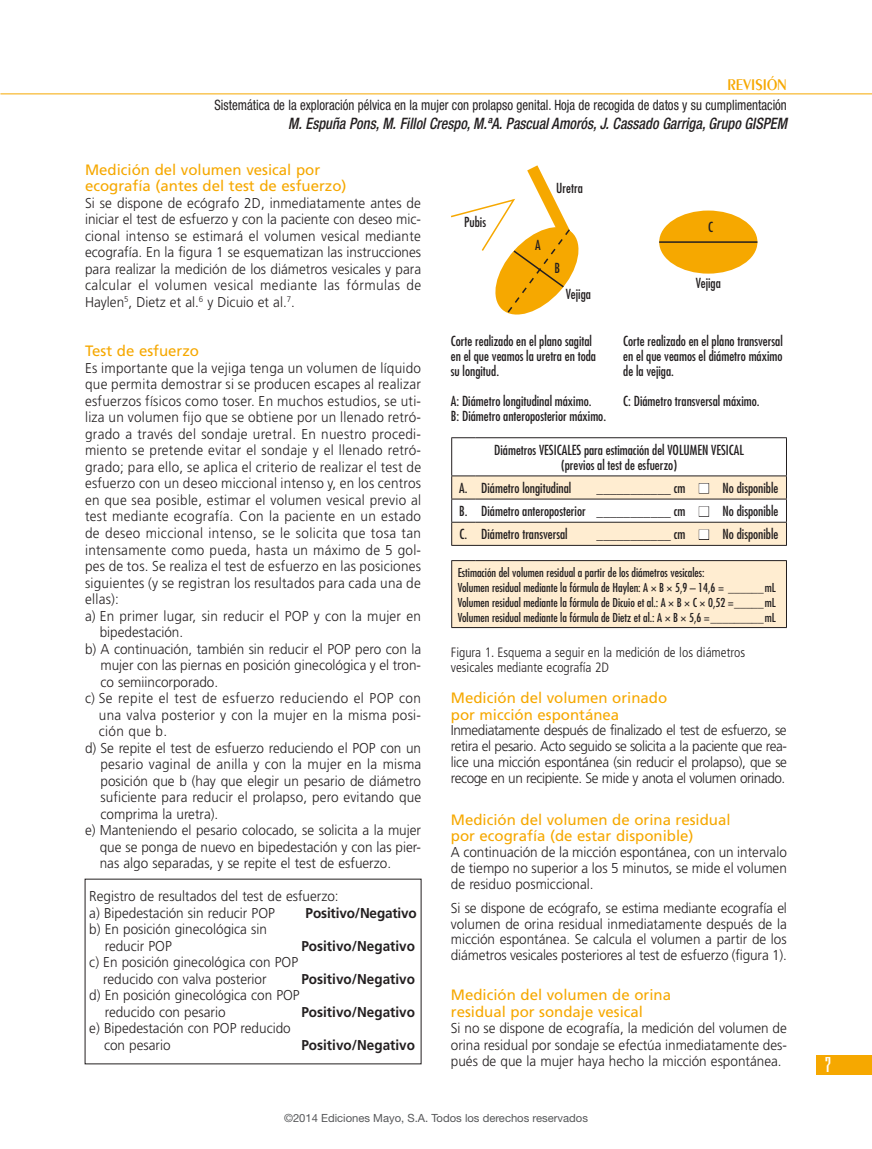
<style>
.page{position:relative;width:872px;height:1149px;background:#fff}
.page>*{position:absolute;margin:0;border:0;box-sizing:border-box;transform-origin:0 0}
.t1{font:700 condensed 18px "Briem Akademi Std";color:#fff}
.t2{font:600 16.5px "Peignot LT Std";color:#f6a800;scale:.9 1}
.t3{font:italic 500 condensed 15.75px "Helvetica Neue LT Std";color:#231f20;scale:.9 1}
.t4{font:15px/16.5px "Frutiger LT Std";color:#f6a800}
.t5{font:300 14.25px/16.5px "Frutiger LT Std";letter-spacing:.01em;color:#231f20;text-align:justify;scale:.95 1}
.t6{font:condensed 14.25px "Helvetica Neue LT Std";color:#231f20;scale:.9 1}
.t7{font:700 14.25px "Frutiger LT Std";color:#231f20;scale:.95 1}
.t8{font:300 14.25px "Frutiger LT Std";letter-spacing:.03em;color:#231f20;scale:.95 1}
.t9{font:condensed 13.5px/15px "Futura Std";color:#231f20}
.t10{font:300 condensed 13.5px/15px "Frutiger LT Std";color:#231f20}
.t11{font:condensed 12px/15px "Futura Std";color:#231f20}
.t12{font:11.25px "Helvetica Neue LT Std";color:#57585a}
</style>
<div class="page">
<hr style="left:0;top:94px;width:872px;height:1px;background:#f6a800">
<div style="left:816px;top:1055px;width:56px;height:19px;background:#f6a800"></div>
<div style="left:659px;top:210px;width:98px;height:63px;background:#f6a800;border-radius:50%"></div>
<hr style="left:659px;top:241px;width:98px;height:2px;background:#231f20">
<svg style="left:451px;top:165px;width:128px;height:150px"></svg>
<svg style="left:452px;top:476px;width:334px;height:151px;fill:#ffedd1"></svg>
<svg style="left:451px;top:437px;width:24px;height:1px"></svg>
<hr style="left:451px;top:438px;width:1px;height:37px;background:#231f20">
<hr style="left:475px;top:437px;width:312px;height:1px;background:#231f20">
<hr style="left:786px;top:438px;width:1px;height:37px;background:#231f20">
<hr style="left:475px;top:475px;width:312px;height:1px;background:#231f20">
<hr style="left:475px;top:498px;width:312px;height:1px;background:#231f20">
<svg style="left:451px;top:475px;width:24px;height:70px"></svg>
<hr style="left:475px;top:521px;width:312px;height:1px;background:#231f20">
<svg style="left:786px;top:476px;width:1px;height:69px"></svg>
<hr style="left:451px;top:545px;width:336px;height:1px;background:#231f20">
<svg style="left:451px;top:560px;width:24px;height:1px"></svg>
<hr style="left:451px;top:561px;width:1px;height:66px;background:#231f20">
<hr style="left:475px;top:560px;width:312px;height:1px;background:#231f20">
<hr style="left:786px;top:561px;width:1px;height:66px;background:#231f20">
<hr style="left:451px;top:627px;width:336px;height:1px;background:#231f20">
<p class="t2" style="left:727px;top:75px;width:68px">REVISIÓN</p>
<p class="t6" style="left:214px;top:97px;width:637px">Sistemática de la exploración pélvica en la mujer con prolapso genital. Hoja de recogida de datos y su cumplimentación</p>
<p class="t3" style="left:288px;top:114px;width:555px">M. Espuña Pons, M. Fillol Crespo, M.ªA. Pascual Amorós, J. Cassado Garriga, Grupo GISPEM</p>
<p class="t4" style="left:85px;top:161px;width:263px">Medición del volumen vesical por ecografía (antes del test de esfuerzo)</p>
<p class="t5" style="left:85px;top:195px;width:355px">Si se dispone de ecógrafo 2D, inmediatamente antes de iniciar el test de esfuerzo y con la paciente con deseo mic&shy;cional intenso se estimará el volumen vesical mediante ecografía. En la figura 1 se esquematizan las instrucciones para realizar la medición de los diámetros vesicales y para calcular el volumen vesical mediante las fórmulas de Haylen<sup>5</sup>, Dietz et al.<sup>6</sup> y Dicuio et al.<sup>7</sup>.</p>
<p class="t4" style="left:85px;top:343px;width:115px">Test de esfuerzo</p>
<p class="t5" style="left:85px;top:360px;width:355px">Es importante que la vejiga tenga un volumen de líquido</p>
<p class="t5" style="left:85px;top:376px;width:355px">que permita demostrar si se producen escapes al realizar</p>
<p class="t5" style="left:85px;top:393px;width:355px">esfuerzos físicos como toser. En muchos estudios, se uti-</p>
<p class="t5" style="left:85px;top:409px;width:355px">liza un volumen fijo que se obtiene por un llenado retró-</p>
<p class="t5" style="left:85px;top:426px;width:355px">grado a través del sondaje uretral. En nuestro procedi-</p>
<p class="t5" style="left:85px;top:442px;width:355px">miento se pretende evitar el sondaje y el llenado retró-</p>
<p class="t5" style="left:85px;top:459px;width:355px">grado; para ello, se aplica el criterio de realizar el test de</p>
<p class="t5" style="left:85px;top:475px;width:355px">esfuerzo con un deseo miccional intenso y, en los centros</p>
<p class="t5" style="left:85px;top:492px;width:355px">en que sea posible, estimar el volumen vesical previo al</p>
<p class="t5" style="left:85px;top:508px;width:355px">test mediante ecografía. Con la paciente en un estado</p>
<p class="t5" style="left:85px;top:525px;width:355px">de deseo miccional intenso, se le solicita que tosa tan</p>
<p class="t5" style="left:85px;top:541px;width:355px">intensamente como pueda, hasta un máximo de 5 gol-</p>
<p class="t5" style="left:85px;top:558px;width:355px">pes de tos. Se realiza el test de esfuerzo en las posiciones</p>
<p class="t5" style="left:85px;top:574px;width:355px">siguientes (y se registran los resultados para cada una de</p>
<p class="t5" style="left:85px;top:591px;width:37px">ellas):</p>
<p class="t5" style="left:85px;top:607px;width:355px">a) En primer lugar, sin reducir el POP y con la mujer en</p>
<p class="t5" style="left:100px;top:624px;width:89px">bipedestación.</p>
<p class="t5" style="left:85px;top:640px;width:355px">b) A continuación, también sin reducir el POP pero con la</p>
<p class="t5" style="left:100px;top:657px;width:339px">mujer con las piernas en posición ginecológica y el tron-</p>
<p class="t5" style="left:100px;top:673px;width:125px">co semiincorporado.</p>
<p class="t8" style="left:85px;top:690px;width:355px">c) Se repite el test de esfuerzo reduciendo el POP con</p>
<p class="t5" style="left:99px;top:706px;width:340px">una valva posterior y con la mujer en la misma posi-</p>
<p class="t5" style="left:99px;top:723px;width:73px">ción que b.</p>
<p class="t5" style="left:85px;top:739px;width:355px">d) Se repite el test de esfuerzo reduciendo el POP con un</p>
<p class="t5" style="left:100px;top:756px;width:339px">pesario vaginal de anilla y con la mujer en la misma</p>
<p class="t5" style="left:100px;top:772px;width:339px">posición que b (hay que elegir un pesario de diámetro</p>
<p class="t5" style="left:100px;top:789px;width:339px">suficiente para reducir el prolapso, pero evitando que</p>
<p class="t5" style="left:100px;top:805px;width:126px">comprima la uretra).</p>
<p class="t5" style="left:85px;top:822px;width:355px">e) Manteniendo el pesario colocado, se solicita a la mujer</p>
<p class="t5" style="left:100px;top:838px;width:340px">que se ponga de nuevo en bipedestación y con las pier-</p>
<p class="t5" style="left:100px;top:855px;width:308px">nas algo separadas, y se repite el test de esfuerzo.</p>
<p class="t5" style="left:89px;top:888px;width:264px">Registro de resultados del test de esfuerzo: a) Bipedestación sin reducir POP</p>
<p class="t7" style="left:306px;top:904px;width:119px">Positivo/Negativo</p>
<p class="t5" style="left:105px;top:921px;width:172px;text-indent:-15px">b) En posición ginecológica sin reducir POP</p>
<p class="t7" style="left:301px;top:937px;width:121px">Positivo/Negativo</p>
<p class="t5" style="left:103px;top:954px;width:207px;text-indent:-14px">c) En posición ginecológica con POP reducido con valva posterior</p>
<p class="t7" style="left:301px;top:970px;width:121px">Positivo/Negativo</p>
<p class="t5" style="left:105px;top:987px;width:207px;text-indent:-15px">d) En posición ginecológica con POP reducido con pesario</p>
<p class="t7" style="left:301px;top:1003px;width:121px">Positivo/Negativo</p>
<p class="t5" style="left:104px;top:1020px;width:198px;text-indent:-15px">e) Bipedestación con POP reducido con pesario</p>
<p class="t7" style="left:301px;top:1036px;width:121px">Positivo/Negativo</p>
<p class="t9" style="left:464px;top:214px;width:23px">Pubis</p>
<p class="t9" style="left:556px;top:181px;width:28px">Uretra</p>
<p class="t9" style="left:535px;top:237px;width:7px">A</p>
<p class="t9" style="left:554px;top:260px;width:7px">B</p>
<p class="t9" style="left:566px;top:286px;width:27px">Vejiga</p>
<p class="t9" style="left:708px;top:220px;width:6px">C</p>
<p class="t9" style="left:696px;top:275px;width:27px">Vejiga</p>
<p class="t9" style="left:623px;top:333px;width:161px;text-align:justify">Corte realizado en el plano transversal en el que veamos el diámetro máximo de la vejiga.</p>
<p class="t9" style="left:623px;top:393px;width:138px">C: Diámetro transversal máximo.</p>
<p class="t9" style="left:494px;top:442px;width:251px;text-align:center">Diámetros VESICALES para estimación del VOLUMEN VESICAL (previos al test de esfuerzo)</p>
<p class="t9" style="left:459px;top:480px;width:113px">A. Diámetro longitudinal</p>
<p class="t9" style="left:451px;top:333px;width:147px">Corte realizado en el plano sagital en el que veamos la uretra en toda su longitud.</p>
<p class="t9" style="left:451px;top:393px;width:157px">A: Diámetro longitudinal máximo.<br>B: Diámetro anteroposterior máximo.</p>
<p class="t9" style="left:459px;top:476px;width:320px;line-height:23.1px;text-align:justify;text-indent:137px">___________ cm ■ No disponible B. Diámetro anteroposterior ___________ cm ■ No disponible C. Diámetro transversal</p>
<p class="t9" style="left:596px;top:526px;width:183px">___________ cm ■ No disponible</p>
<p class="t11" style="left:458px;top:564px;width:320px">Estimación del volumen residual a partir de los diámetros vesicales:<br>Volumen residual mediante la fórmula de Haylen: A × B × 5,9 – 14,6 = ______mL Volumen residual mediante la fórmula de Dicuio et al.: A × B × C × 0,52 = _____mL Volumen residual mediante la fórmula de Dietz et al.: A × B × 5,6 = _________mL</p>
<p class="t10" style="left:451px;top:644px;width:296px">Figura 1. Esquema a seguir en la medición de los diámetros vesicales mediante ecografía 2D</p>
<p class="t4" style="left:451px;top:689px;width:218px">Medición del volumen orinado por micción espontánea</p>
<p class="t5" style="left:451px;top:722px;width:355px;line-height:15.8px">Inmediatamente después de finalizado el test de esfuerzo, se retira el pesario. Acto seguido se solicita a la paciente que rea&shy;lice una micción espontánea (sin reducir el prolapso), que se recoge en un recipiente. Se mide y anota el volumen orinado.</p>
<p class="t4" style="left:451px;top:811px;width:281px">Medición del volumen de orina residual por ecografía (de estar disponible)</p>
<p class="t5" style="left:451px;top:844px;width:355px;line-height:15.8px">A continuación de la micción espontánea, con un intervalo de tiempo no superior a los 5 minutos, se mide el volumen de residuo posmiccional.</p>
<p class="t5" style="left:451px;top:899px;width:355px;line-height:15.8px">Si se dispone de ecógrafo, se estima mediante ecografía el volumen de orina residual inmediatamente después de la micción espontánea. Se calcula el volumen a partir de los diámetros vesicales posteriores al test de esfuerzo (figura 1).</p>
<p class="t4" style="left:451px;top:986px;width:222px">Medición del volumen de orina residual por sondaje vesical</p>
<p class="t5" style="left:451px;top:1020px;width:355px">Si no se dispone de ecografía, la medición del volumen de orina residual por sondaje se efectúa inmediatamente des&shy;pués de que la mujer haya hecho la micción espontánea.</p>
<p class="t12" style="left:284px;top:1111px;width:305px">©2014 Ediciones Mayo, S.A. Todos los derechos reservados</p>
<p class="t1" style="left:825px;top:1054px;width:7px">7</p>
</div>
